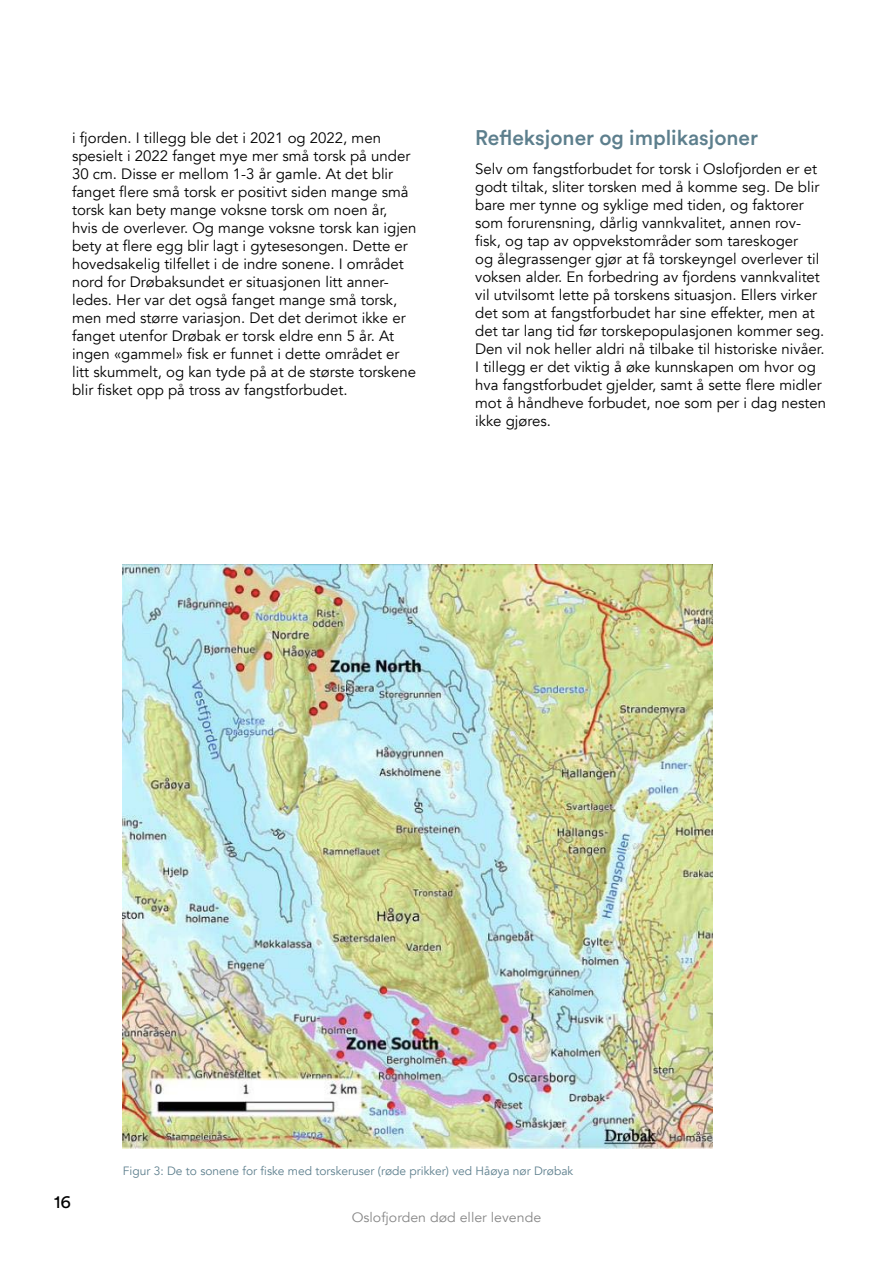
<style>
.page{position:relative;width:893px;height:1263px;background:#fff}
.page>*{position:absolute;margin:0;border:0;box-sizing:border-box;transform-origin:0 0}
.t1{font:500 21px "Circular Pro";color:#5d7f8d}
.t2{font:18px "Circular Std";color:#000}
.t3{font:15px/18px "Avenir";color:#000}
.t4{font:13.5px "Avenir";color:#878787;scale:1.05 1}
.t5{font:12px "Avenir";color:#5d7f8d}
</style>
<div class="page">
<img style="left:123px;top:565px;width:590px;height:583px">
<p class="t3" style="left:72px;top:129px;width:310px">i fjorden. I tillegg ble det i 2021 og 2022, men</p>
<h1 class="t1" style="left:475px;top:123px;width:284px">Refleksjoner og implikasjoner</h1>
<p class="t3" style="left:72px;top:147px;width:346px">spesielt i 2022 fanget mye mer små torsk på under 30 cm. Disse er mellom 1-3 år gamle. At det blir fanget flere små torsk er positivt siden mange små torsk kan bety mange voksne torsk om noen år, hvis de overlever. Og mange voksne torsk kan igjen bety at flere egg blir lagt i gytesesongen. Dette er hovedsakelig tilfellet i de indre sonene. I området nord for Drøbaksundet er situasjonen litt anner&shy;ledes. Her var det også fanget mange små torsk, men med større variasjon. Det det derimot ikke er fanget utenfor Drøbak er torsk eldre enn 5 år. At ingen «gammel» fisk er funnet i dette området er litt skummelt, og kan tyde på at de største torskene blir fisket opp på tross av fangstforbudet.</p>
<p class="t3" style="left:475px;top:160px;width:352px">Selv om fangstforbudet for torsk i Oslofjorden er et godt tiltak, sliter torsken med å komme seg. De blir bare mer tynne og syklige med tiden, og faktorer som forurensning, dårlig vannkvalitet, annen rov&shy;fisk, og tap av oppvekstområder som tareskoger<br>og ålegrassenger gjør at få torskeyngel overlever til voksen alder. En forbedring av fjordens vannkvalitet vil utvilsomt lette på torskens situasjon. Ellers virker det som at fangstforbudet har sine effekter, men at det tar lang tid før torskepopulasjonen kommer seg.<br>Den vil nok heller aldri nå tilbake til historiske nivåer.<br>I tillegg er det viktig å øke kunnskapen om hvor og hva fangstforbudet gjelder, samt å sette flere midler mot å håndheve forbudet, noe som per i dag nesten ikke gjøres.</p>
<p class="t2" style="left:54px;top:1190px;width:18px">16</p>
<p class="t5" style="left:123px;top:1164px;width:452px">Figur 3: De to sonene for fiske med torskeruser (røde prikker) ved Håøya nør Drøbak</p>
<p class="t4" style="left:352px;top:1210px;width:182px">Oslofjorden død eller levende</p>
</div>
